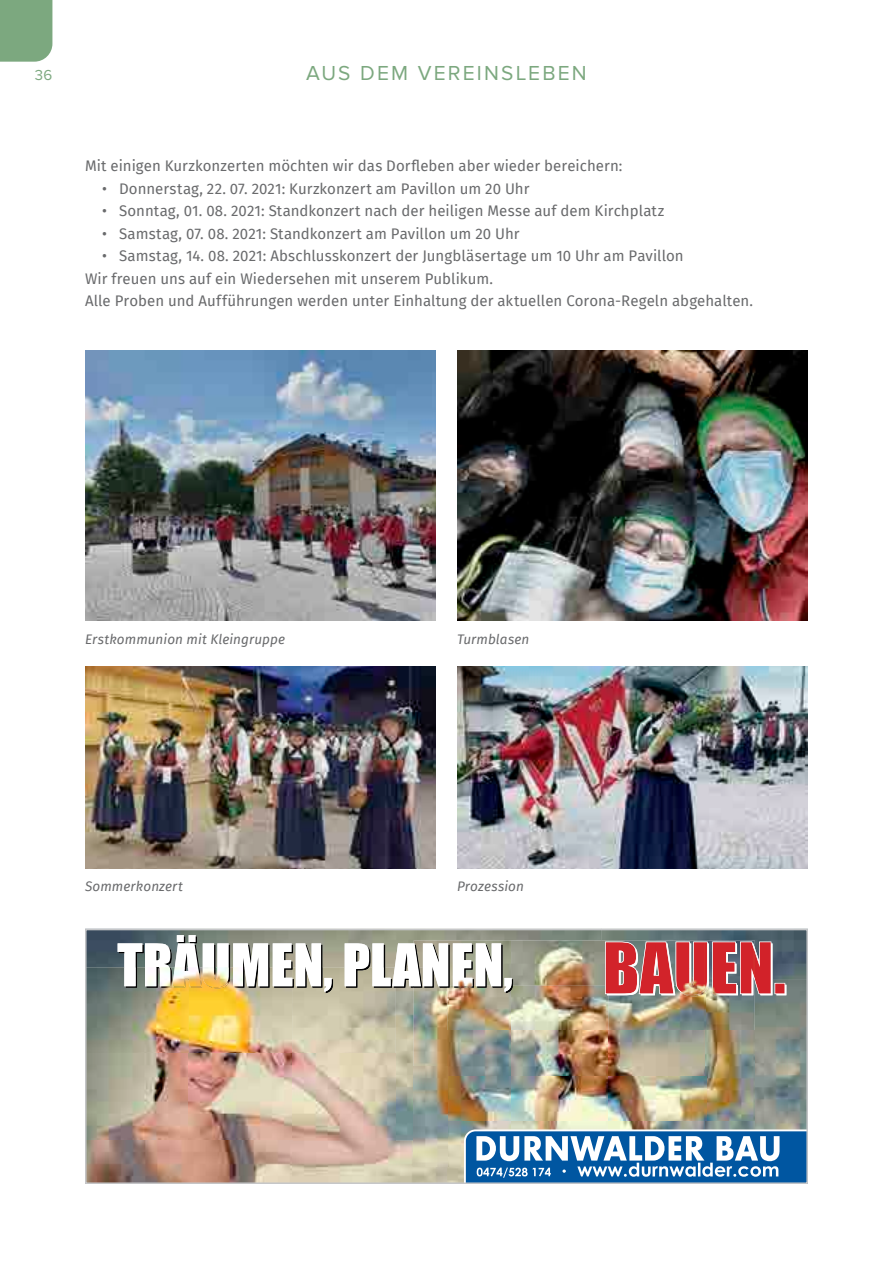
<style>
.page{position:relative;width:893px;height:1263px;background:#fff}
.page>*{position:absolute;margin:0;border:0;box-sizing:border-box;transform-origin:0 0}
.t1{font:21px "Proxima Nova";letter-spacing:.1em;color:#7ca87f}
.Body_Text{font:15px "Fira Sans";letter-spacing:.005em;color:#696a6c}
.t2{font:15px "Proxima Nova";color:#7ca87f}
.Bildtext{font:italic 13.5px "Fira Sans";letter-spacing:.005em;color:#696a6c}
</style>
<div class="page">
<img style="left:85px;top:351px;width:351px;height:270px">
<img style="left:457px;top:351px;width:351px;height:270px">
<img style="left:88px;top:932px;width:717px;height:47px">
<img style="left:755px;top:979px;width:50px;height:149px">
<svg style="left:755px;top:942px;width:31px;height:54px;background:#a45a62"></svg>
<img style="left:513px;top:940px;width:193px;height:45px">
<img style="left:706px;top:940px;width:49px;height:181px">
<img style="left:447px;top:985px;width:259px;height:136px">
<img style="left:447px;top:1121px;width:308px;height:46px">
<img style="left:605px;top:942px;width:150px;height:53px">
<img style="left:88px;top:967px;width:326px;height:173px">
<img style="left:88px;top:1140px;width:359px;height:41px">
<svg style="left:118px;top:935px;width:395px;height:58px"></svg>
<img style="left:392px;top:967px;width:22px;height:19px">
<img style="left:414px;top:988px;width:33px;height:179px">
<img style="left:414px;top:967px;width:33px;height:21px">
<svg style="left:463px;top:1128px;width:342px;height:53px"></svg>
<div style="left:85px;top:929px;width:723px;height:255px;border:2px solid #c6c7c9"></div>
<img style="left:457px;top:666px;width:351px;height:203px">
<img style="left:85px;top:666px;width:351px;height:203px">
<div style="left:0;top:0;width:52px;height:62px;background:#7ca87f"></div>
<p class="t2" style="left:35px;top:66px;width:19px">36</p>
<h1 class="t1" style="left:306px;top:61px;width:282px">AUS DEM VEREINSLEBEN</h1>
<p class="Body_Text" style="left:85px;top:155px;width:539px">Mit einigen Kurzkonzerten möchten wir das Dorfleben aber wieder bereichern:</p>
<p class="Body_Text" style="left:102px;top:177px;width:429px">• Donnerstag, 22. 07. 2021: Kurzkonzert am Pavillon um 20 Uhr</p>
<p class="Body_Text" style="left:102px;top:200px;width:564px">• Sonntag, 01. 08. 2021: Standkonzert nach der heiligen Messe auf dem Kirchplatz</p>
<p class="Body_Text" style="left:102px;top:222px;width:419px">• Samstag, 07. 08. 2021: Standkonzert am Pavillon um 20 Uhr</p>
<p class="Body_Text" style="left:102px;top:245px;width:583px">• Samstag, 14. 08. 2021: Abschlusskonzert der Jungbläsertage um 10 Uhr am Pavillon</p>
<p class="Body_Text" style="left:85px;top:267px;width:409px">Wir freuen uns auf ein Wiedersehen mit unserem Publikum.</p>
<p class="Body_Text" style="left:85px;top:290px;width:670px">Alle Proben und Aufführungen werden unter Einhaltung der aktuellen Corona-Regeln abgehalten.</p>
<p class="Bildtext" style="left:85px;top:629px;width:202px">Erstkommunion mit Kleingruppe</p>
<p class="Bildtext" style="left:85px;top:877px;width:99px">Sommerkonzert</p>
<p class="Bildtext" style="left:457px;top:629px;width:74px">Turmblasen</p>
<p class="Bildtext" style="left:457px;top:877px;width:68px">Prozession</p>
</div>
